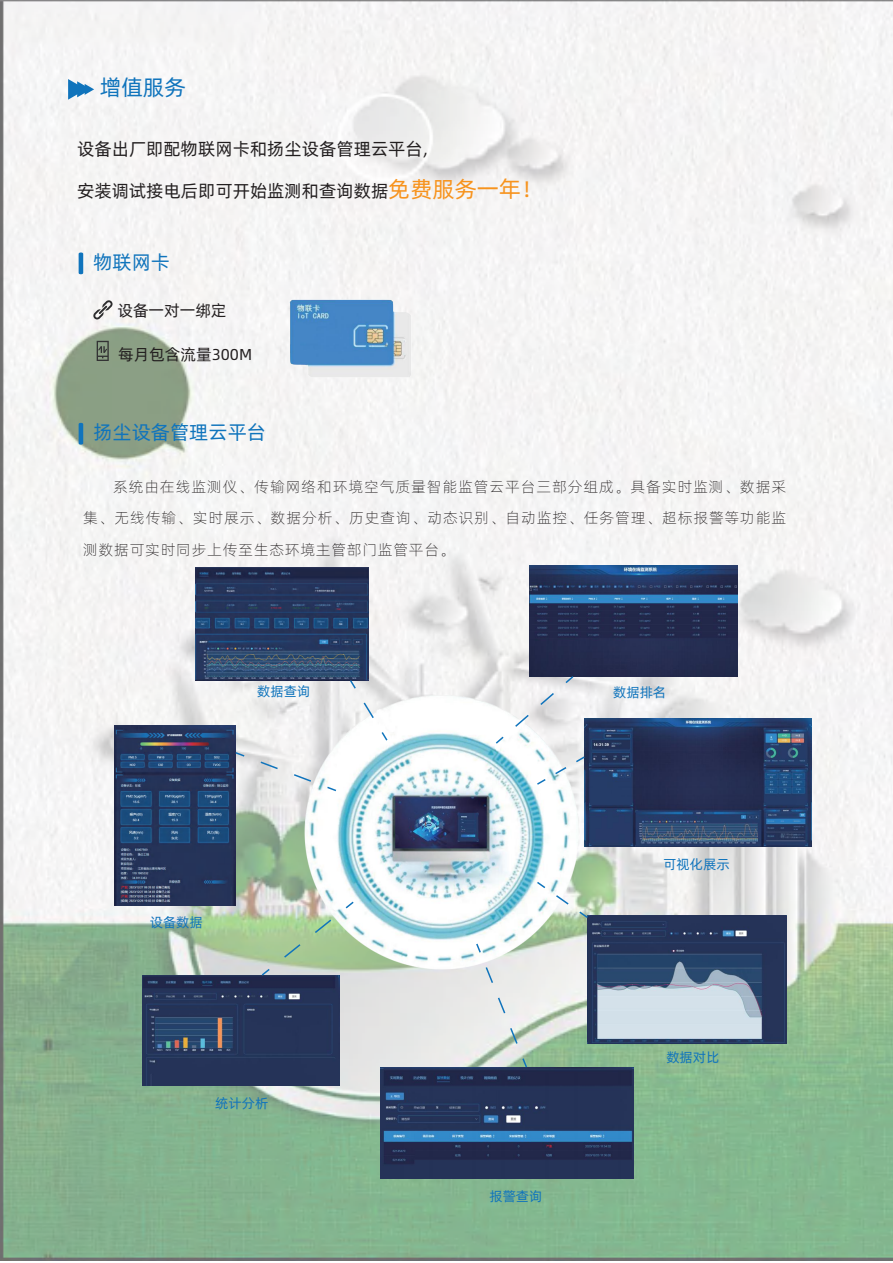
<style>
.page{position:relative;width:893px;height:1263px;background:#fff}
.page>*{position:absolute;margin:0;border:0;box-sizing:border-box;transform-origin:0 0}
.t1{font:21.9px "Alibaba Pu Hui Ti R";color:#1074bc}
.t2{font:19.5px "Alibaba Pu Hui Ti R";color:#1074bc}
.t3{font:17.55px "Alibaba Pu Hui Ti R";color:#231f20}
.t4{font:15.9px "Alibaba Pu Hui Ti R";color:#231f20}
.t5{font:15px/31.5px "Alibaba Pu Hui Ti L";letter-spacing:.05em;color:#231f20;text-align:justify}
.t6{font:13.5px "Alibaba Pu Hui Ti R";color:#1074bc}
.s1{font-size:22.5px;color:#f7931d}
</style>
<div class="page">
<img style="left:0;top:0;width:893px;height:1260px">
<svg style="left:68px;top:79px;width:26px;height:21px"></svg>
<svg style="left:79px;top:252px;width:4px;height:22px"></svg>
<svg style="left:79px;top:423px;width:4px;height:22px"></svg>
<img style="left:283px;top:293px;width:138px;height:90px">
<img style="left:241px;top:690px;width:403px;height:283px">
<img style="left:529px;top:566px;width:209px;height:111px">
<img style="left:195px;top:567px;width:173px;height:113px">
<img style="left:114px;top:725px;width:122px;height:181px">
<img style="left:587px;top:915px;width:199px;height:128px">
<img style="left:142px;top:975px;width:197px;height:111px">
<img style="left:381px;top:1067px;width:252px;height:111px">
<img style="left:584px;top:719px;width:227px;height:127px">
<svg style="left:475px;top:942px;width:7px;height:12px"></svg>
<svg style="left:484px;top:965px;width:44px;height:104px;background:#d9dfdd"></svg>
<svg style="left:535px;top:880px;width:12px;height:10px"></svg>
<svg style="left:554px;top:894px;width:35px;height:25px"></svg>
<svg style="left:535px;top:777px;width:12px;height:9px"></svg>
<svg style="left:554px;top:755px;width:32px;height:21px"></svg>
<svg style="left:494px;top:735px;width:11px;height:10px"></svg>
<svg style="left:514px;top:675px;width:61px;height:53px"></svg>
<svg style="left:380px;top:730px;width:9px;height:12px"></svg>
<svg style="left:348px;top:678px;width:27px;height:42px"></svg>
<svg style="left:326px;top:785px;width:12px;height:7px"></svg>
<svg style="left:234px;top:751px;width:79px;height:32px"></svg>
<svg style="left:344px;top:900px;width:11px;height:10px"></svg>
<svg style="left:260px;top:918px;width:73px;height:59px;background:#a8c79d"></svg>
<svg style="left:93px;top:300px;width:20px;height:20px"></svg>
<svg style="left:97px;top:341px;width:12px;height:20px"></svg>
<h1 class="t1" style="left:100px;top:71px;width:88px">增值服务</h1>
<p class="t3" style="left:77px;top:136px;width:352px">设备出厂即配物联网卡和扬尘设备管理云平台,</p>
<p class="t3" style="left:77px;top:178px;width:468px">安装调试接电后即可开始监测和查询数据<span class="s1">免费服务一年！</span></p>
<h2 class="t2" style="left:93px;top:248px;width:78px">物联网卡</h2>
<p class="t4" style="left:118px;top:299px;width:111px">设备一对一绑定</p>
<p class="t4" style="left:118px;top:343px;width:135px">每月包含流量300M</p>
<h2 class="t2" style="left:93px;top:418px;width:174px">扬尘设备管理云平台</h2>
<p class="t5" style="left:83px;top:470px;width:705px;text-indent:30px">系统由在线监测仪、传输网络和环境空气质量智能监管云平台三部分组成。具备实时监测、数据采集、无线传输、实时展示、数据分析、历史查询、动态识别、自动监控、任务管理、超标报警等功能监测数据可实时同步上传至生态环境主管部门监管平台。</p>
<p class="t6" style="left:257px;top:681px;width:55px">数据查询</p>
<p class="t6" style="left:613px;top:682px;width:55px">数据排名</p>
<p class="t6" style="left:150px;top:912px;width:55px">设备数据</p>
<p class="t6" style="left:215px;top:1093px;width:55px">统计分析</p>
<p class="t6" style="left:489px;top:1186px;width:55px">报警查询</p>
<p class="t6" style="left:663px;top:854px;width:68px">可视化展示</p>
<p class="t6" style="left:666px;top:1047px;width:55px">数据对比</p>
</div>
